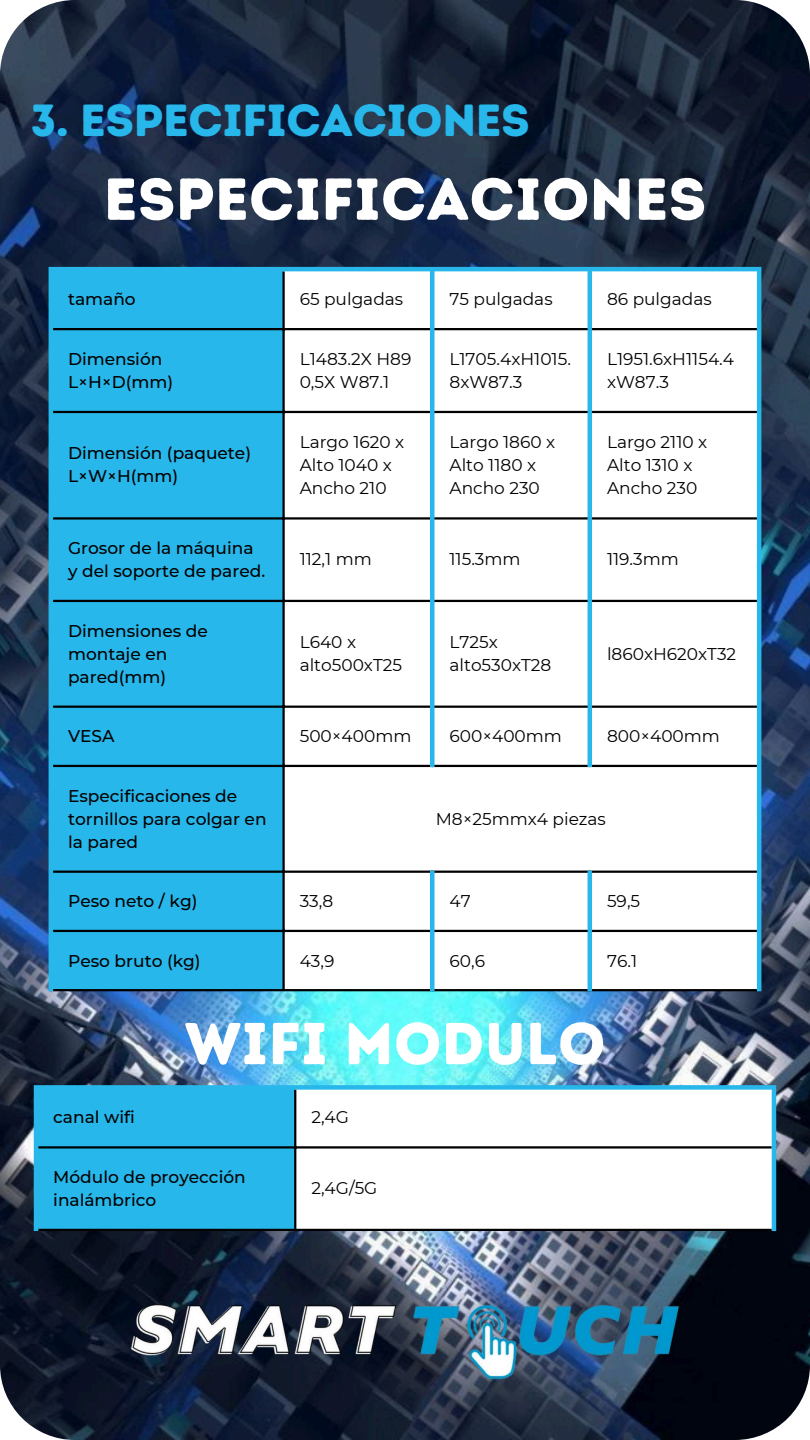
<style>
.page{position:relative;width:810px;height:1440px;background:#fff}
.page>*{position:absolute;margin:0;border:0;box-sizing:border-box;transform-origin:0 0}
.t1{font:59px "Intro Rust Base";letter-spacing:.005em;color:#fff}
.t2{font:45px "Intro Rust Base";letter-spacing:-.01em;color:#27b7eb}
.t3{font:17px/23.2px "Montserrat";color:#000}
.t4{font:500 17px/23.2px "Montserrat";color:#000}
</style>
<div class="page">
<img style="left:0;top:0;width:810px;height:1440px;border-radius:75px">
<img style="left:112px;top:1267px;width:585px;height:131px">
<div style="left:53px;top:271px;width:229px;height:718px;background:#27b7eb"></div>
<svg style="left:285px;top:271px;width:472px;height:718px"></svg>
<hr style="left:282px;top:271px;width:3px;height:718px;background:#000">
<hr style="left:53px;top:328px;width:704px;height:2px;background:#000">
<hr style="left:53px;top:411px;width:704px;height:2px;background:#000">
<hr style="left:53px;top:517px;width:704px;height:3px;background:#000">
<hr style="left:53px;top:600px;width:704px;height:2px;background:#000">
<hr style="left:53px;top:706px;width:704px;height:2px;background:#000">
<hr style="left:53px;top:765px;width:704px;height:2px;background:#000">
<hr style="left:53px;top:871px;width:704px;height:2px;background:#000">
<hr style="left:53px;top:930px;width:704px;height:2px;background:#000">
<hr style="left:53px;top:989px;width:704px;height:2px;background:#000">
<hr style="left:49px;top:271px;width:4px;height:720px;background:#27b7eb">
<div style="left:430px;top:271px;width:5px;height:496px;background:#27b7eb"></div>
<div style="left:430px;top:871px;width:5px;height:120px;background:#27b7eb"></div>
<hr style="left:588px;top:271px;width:4px;height:496px;background:#27b7eb">
<hr style="left:588px;top:871px;width:4px;height:120px;background:#27b7eb">
<hr style="left:757px;top:271px;width:4px;height:720px;background:#27b7eb">
<hr style="left:49px;top:267px;width:712px;height:4px;background:#27b7eb">
<div style="left:38px;top:1090px;width:256px;height:139px;background:#27b7eb"></div>
<svg style="left:296px;top:1090px;width:476px;height:139px"></svg>
<hr style="left:294px;top:1090px;width:2px;height:139px;background:#000">
<hr style="left:38px;top:1146px;width:734px;height:3px;background:#000">
<hr style="left:38px;top:1229px;width:734px;height:2px;background:#000">
<hr style="left:34px;top:1090px;width:4px;height:141px;background:#27b7eb">
<hr style="left:772px;top:1090px;width:4px;height:141px;background:#27b7eb">
<div style="left:34px;top:1085px;width:742px;height:5px;background:#27b7eb"></div>
<h1 class="t2" style="left:31px;top:93px;width:501px">3. ESPECIFICACIONES</h1>
<p class="t1" style="left:104px;top:164px;width:604px">ESPECIFICACIONES</p>
<p class="t4" style="left:68px;top:287px;width:69px">tamaño</p>
<p class="t3" style="left:300px;top:287px;width:105px">65 pulgadas</p>
<p class="t3" style="left:450px;top:287px;width:105px">75 pulgadas</p>
<p class="t3" style="left:607px;top:287px;width:106px">86 pulgadas</p>
<p class="t4" style="left:68px;top:347px;width:107px">Dimensión<br>L×H×D(mm)</p>
<p class="t3" style="left:300px;top:347px;width:113px">L1483.2X H89<br>0,5X W87.1</p>
<p class="t3" style="left:450px;top:347px;width:123px">L1705.4xH1015.<br>8xW87.3</p>
<p class="t3" style="left:607px;top:347px;width:129px">L1951.6xH1154.4 xW87.3</p>
<p class="t4" style="left:68px;top:441px;width:185px">Dimensión (paquete)<br>L×W×H(mm)</p>
<p class="t3" style="left:300px;top:430px;width:106px">Largo 1620 x<br>Alto 1040 x<br>Ancho 210</p>
<p class="t3" style="left:450px;top:430px;width:107px">Largo 1860 x<br>Alto 1180 x<br>Ancho 230</p>
<p class="t3" style="left:607px;top:430px;width:102px">Largo 2110 x<br>Alto 1310 x<br>Ancho 230</p>
<p class="t4" style="left:68px;top:536px;width:199px">Grosor de la máquina y del soporte de pared.</p>
<p class="t4" style="left:68px;top:619px;width:141px">Dimensiones de montaje en pared(mm)</p>
<p class="t3" style="left:300px;top:548px;width:74px">112,1 mm</p>
<p class="t3" style="left:450px;top:548px;width:73px">115.3mm</p>
<p class="t3" style="left:607px;top:548px;width:73px">119.3mm</p>
<p class="t3" style="left:300px;top:630px;width:104px">L640 x alto500xT25</p>
<p class="t3" style="left:450px;top:630px;width:103px">L725x alto530xT28</p>
<p class="t3" style="left:607px;top:642px;width:131px">l860xH620xT32</p>
<p class="t4" style="left:68px;top:725px;width:48px">VESA</p>
<p class="t3" style="left:300px;top:725px;width:113px">500×400mm</p>
<p class="t3" style="left:450px;top:725px;width:114px">600×400mm</p>
<p class="t3" style="left:607px;top:725px;width:114px">800×400mm</p>
<p class="t4" style="left:68px;top:784px;width:200px">Especificaciones de tornillos para colgar en la pared</p>
<p class="t3" style="left:436px;top:807px;width:172px">M8×25mmx4 piezas</p>
<p class="t4" style="left:68px;top:890px;width:131px">Peso neto / kg)</p>
<p class="t3" style="left:300px;top:890px;width:35px">33,8</p>
<p class="t3" style="left:450px;top:890px;width:23px">47</p>
<p class="t3" style="left:607px;top:890px;width:35px">59,5</p>
<p class="t4" style="left:68px;top:949px;width:134px">Peso bruto (kg)</p>
<p class="t3" style="left:300px;top:949px;width:36px">43,9</p>
<p class="t3" style="left:450px;top:949px;width:37px">60,6</p>
<h1 class="t3" style="left:607px;top:949px;width:32px">76.1</h1>
<p class="t1" style="left:185px;top:1008px;width:422px">WIFI MODULO</p>
<p class="t4" style="left:53px;top:1106px;width:83px">canal wifi</p>
<p class="t3" style="left:311px;top:1106px;width:39px">2,4G</p>
<p class="t4" style="left:53px;top:1165px;width:194px">Módulo de proyección inalámbrico</p>
<p class="t3" style="left:311px;top:1177px;width:68px">2,4G/5G</p>
</div>
